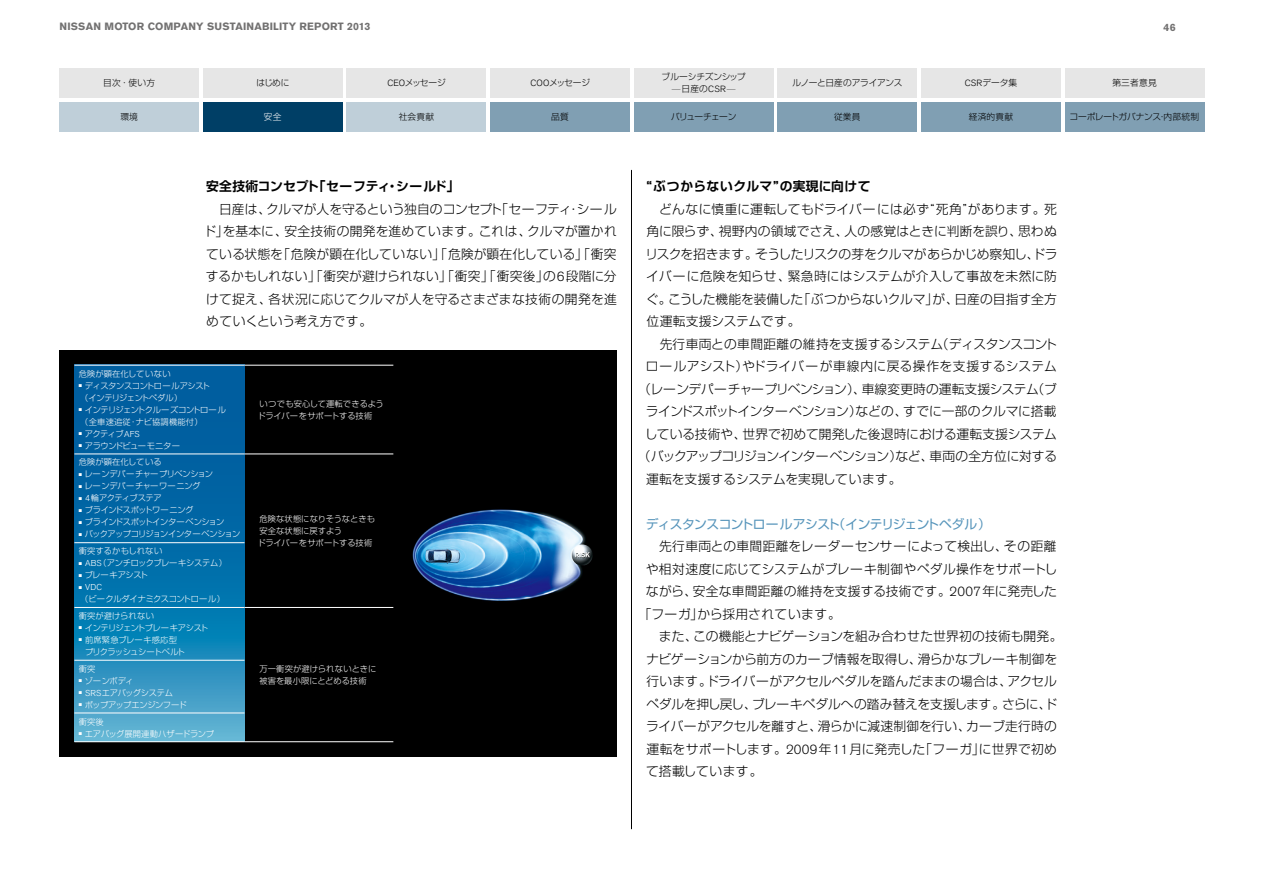
<style>
.page{position:relative;width:1263px;height:893px;background:#fff}
.page>*{position:absolute;margin:0;border:0;box-sizing:border-box;transform-origin:0 0}
.t1{font:300 12.75px/22.5px "Shin Go Pr 5";letter-spacing:.005em;color:#000;text-align:justify}
.t2{font:300 12.75px "Shin Go Pr 5";letter-spacing:.025em;color:#000}
.t3{font:700 12.75px "Shin Go Pr 5 De";letter-spacing:.025em;color:#000}
.t4{font:300 12.75px "Shin Go Pr 5";letter-spacing:-.05em;color:#000}
.t5{font:300 12.75px "Shin Go Pr 5";letter-spacing:-.03em;color:#000}
.t6{font:300 12.75px "Shin Go Pr 5";letter-spacing:-.02em;color:#000}
.t7{font:300 12.75px "Shin Go Pr 5";letter-spacing:.03em;color:#000}
.t8{font:12.75px "Shin Go Pr 5";letter-spacing:-.045em;color:#5795bb}
.t9{font:700 10.5px "Nissan AG";letter-spacing:.02em;color:#727171}
.t10{font:300 8.7px/12px "Shin Go Pr 5";letter-spacing:-.01em;color:#000;text-align:center}
.t11{font:300 8.7px "Shin Go Pr 5";letter-spacing:-.035em;color:#000}
.t12{font:300 8.7px "Shin Go Pr 5";letter-spacing:-.075em;color:#000}
.t13{font:300 8.7px "Shin Go Pr 5";color:#fff}
.t14{font:300 8.55px "Nissan AG";color:#fff}
.t15{font:300 8.25px/12px "Shin Go Pr 5";letter-spacing:-.02em;color:#fff}
.t16{font:300 8.25px/12px "Shin Go Pr 5";letter-spacing:-.04em;color:#fff}
.t17{font:300 8.25px/12px "Shin Go Pr 5";letter-spacing:.01em;color:#fff}
.t18{font:300 8.25px/12px "Shin Go Pr 5";letter-spacing:.005em;color:#fff}
.t19{font:300 8.25px/16.8px "Shin Go Pr 5";color:#fff}
.t20{font:300 8.25px "Shin Go Pr 5";letter-spacing:-.055em;color:#fff}
.t21{font:300 8.25px "Shin Go Pr 5";letter-spacing:.025em;color:#fff}
.t22{font:300 8.25px "Shin Go Pr 5";letter-spacing:-.07em;color:#fff}
.t23{font:300 8.25px/16.8px "Shin Go Pr 5";letter-spacing:-.05em;color:#fff}
.t24{font:300 8.25px "Shin Go Pr 5";letter-spacing:.015em;color:#fff}
.s1{font-family:"Nissan AG";font-size:9px}
.s2{font-family:"Nissan AG";font-size:13.2px}
.s3{font-family:"Nissan AG";font-size:8.55px}
</style>
<div class="page">
<div style="left:60px;top:350px;width:557px;height:407px;background:#000"></div>
<hr style="left:631px;top:170px;width:1px;height:659px;background:#000">
<img style="left:244px;top:447px;width:349px;height:190px">
<svg style="left:75px;top:366px;width:169px;height:375px;background:#1176ae"></svg>
<hr style="left:74px;top:365px;width:170px;height:1px;background:#fff">
<hr style="left:244px;top:365px;width:149px;height:1px;background:#fff">
<hr style="left:74px;top:454px;width:170px;height:1px;background:#fff">
<hr style="left:244px;top:454px;width:149px;height:1px;background:#fff">
<hr style="left:74px;top:542px;width:170px;height:1px;background:#fff">
<hr style="left:74px;top:607px;width:170px;height:1px;background:#fff">
<hr style="left:244px;top:607px;width:149px;height:1px;background:#fff">
<hr style="left:74px;top:660px;width:170px;height:1px;background:#fff">
<hr style="left:74px;top:713px;width:170px;height:1px;background:#fff">
<hr style="left:74px;top:741px;width:170px;height:1px;background:#fff">
<hr style="left:244px;top:741px;width:149px;height:1px;background:#fff">
<div style="left:203px;top:102px;width:139px;height:30px;background:#003f66"></div>
<div style="left:347px;top:102px;width:139px;height:30px;background:#bfcfd9"></div>
<div style="left:490px;top:102px;width:140px;height:30px;background:#809fb3"></div>
<div style="left:921px;top:102px;width:139px;height:30px;background:#809fb3"></div>
<div style="left:778px;top:102px;width:139px;height:30px;background:#809fb3"></div>
<div style="left:634px;top:102px;width:139px;height:30px;background:#809fb3"></div>
<div style="left:203px;top:68px;width:139px;height:30px;background:#e6e6e6"></div>
<div style="left:921px;top:68px;width:139px;height:30px;background:#e6e6e6"></div>
<div style="left:1065px;top:68px;width:139px;height:30px;background:#e6e6e6"></div>
<div style="left:60px;top:68px;width:139px;height:30px;background:#e6e6e6"></div>
<div style="left:347px;top:68px;width:139px;height:30px;background:#e6e6e6"></div>
<div style="left:490px;top:68px;width:140px;height:30px;background:#e6e6e6"></div>
<div style="left:634px;top:68px;width:139px;height:30px;background:#e6e6e6"></div>
<div style="left:778px;top:68px;width:139px;height:30px;background:#e6e6e6"></div>
<div style="left:60px;top:102px;width:139px;height:30px;background:#bfcfd9"></div>
<div style="left:1065px;top:102px;width:139px;height:30px;background:#809fb3"></div>
<p class="t9" style="left:60px;top:20px;width:171px">NISSAN MOTOR COMPANY SUSTAINA</p>
<p class="t9" style="left:262px;top:20px;width:24px">BILITY</p>
<p class="t9" style="left:300px;top:20px;width:23px">REPORT</p>
<p class="t9" style="left:347px;top:20px;width:24px">2013</p>
<p class="t9" style="left:1164px;top:21px;width:13px">46</p>
<p class="t10" style="left:662px;top:70px;width:85px">ブルーシチズンシップ<sup>–</sup>日産の<span class="s1">CSR</span><sup>–</sup></p>
<p class="t11" style="left:792px;top:76px;width:112px">ルノーと日産のアライアンス</p>
<p class="t10" style="left:103px;top:76px;width:53px">目次・使い方</p>
<p class="t10" style="left:256px;top:76px;width:35px">はじめに</p>
<p class="t10" style="left:387px;top:76px;width:60px"><span class="s1">CEO</span>メッセージ</p>
<p class="t10" style="left:530px;top:76px;width:61px"><span class="s1">COO</span>メッセージ</p>
<p class="t10" style="left:965px;top:76px;width:54px"><span class="s1">CSR</span>データ集</p>
<p class="t10" style="left:1112px;top:76px;width:46px">第三者意見</p>
<p class="t10" style="left:120px;top:110px;width:19px">環境</p>
<p class="t10" style="left:1069px;top:110px;width:131px">コーポレートガバナンス・内部統制</p>
<p class="t13" style="left:264px;top:110px;width:19px">安全</p>
<p class="t10" style="left:399px;top:110px;width:37px">社会貢献</p>
<p class="t10" style="left:551px;top:110px;width:19px">品質</p>
<p class="t12" style="left:671px;top:110px;width:67px">バリューチェーン</p>
<p class="t10" style="left:834px;top:110px;width:28px">従業員</p>
<p class="t10" style="left:969px;top:110px;width:46px">経済的貢献</p>
<p class="t3" style="left:206px;top:176px;width:255px">安全技術コンセプト「セーフティ・シールド」</p>
<p class="t1" style="left:203px;top:196px;width:415px;text-indent:16px">日産は、クルマが人を守るという独自のコンセプト「セーフティ・シールド」を基本に、安全技術の開発を進めています。これは、クルマが置かれている状態を「危険が顕在化していない」「危険が顕在化している」「衝突するかもしれない」「衝突が避けられない」「衝突」「衝突後」の<span class="s2">6</span>段階に分けて捉え、各状況に応じてクルマが人を守るさまざまな技術の開発を進めていくという考え方です。</p>
<p class="t21" style="left:79px;top:367px;width:94px">危険が顕在化していない</p>
<p class="t16" style="left:79px;top:379px;width:133px">■ ディスタンスコントロールアシスト（インテリジェントペダル）</p>
<p class="t15" style="left:79px;top:403px;width:149px">■ インテリジェントクルーズコントロール（全車速追従・ナビ協調機能付）</p>
<p class="t15" style="left:79px;top:427px;width:62px">■ アクティブ<span class="s3">AFS</span></p>
<p class="t20" style="left:79px;top:439px;width:103px">■ アラウンドビューモニター</p>
<p class="t21" style="left:79px;top:456px;width:85px">危険が顕在化している</p>
<p class="t15" style="left:79px;top:467px;width:136px">■ レーンデパーチャープリベンション</p>
<p class="t15" style="left:79px;top:479px;width:123px">■ レーンデパーチャーワーニング</p>
<p class="t20" style="left:79px;top:492px;width:85px">■ <span class="s3">4</span>輪アクティブステア</p>
<p class="t16" style="left:79px;top:503px;width:116px">■ ブラインドスポットワーニング</p>
<p class="t16" style="left:79px;top:515px;width:147px">■ ブラインドスポットインターベンション</p>
<p class="t22" style="left:79px;top:528px;width:163px">■ バックアップコリジョンインターベンション</p>
<p class="t24" style="left:79px;top:544px;width:85px">衝突するかもしれない</p>
<p class="t15" style="left:79px;top:556px;width:150px">■ <span class="s3">ABS</span>（アンチロックブレーキシステム）</p>
<p class="t15" style="left:79px;top:568px;width:71px">■ ブレーキアシスト</p>
<p class="t14" style="left:79px;top:582px;width:25px">■ VDC</p>
<p class="t19" style="left:79px;top:590px;width:148px">（ビークルダイナミクスコントロール）衝突が避けられない</p>
<p class="t16" style="left:79px;top:621px;width:131px">■ インテリジェントブレーキアシスト</p>
<p class="t15" style="left:85px;top:633px;width:102px;text-indent:-6px">■ 前席緊急ブレーキ感応型プリクラッシュシートベルト</p>
<p class="t15" style="left:79px;top:662px;width:18px">衝突</p>
<p class="t15" style="left:79px;top:674px;width:56px">■ ゾーンボディ</p>
<p class="t15" style="left:79px;top:686px;width:96px">■ <span class="s3">SRS</span>エアバッグシステム</p>
<p class="t23" style="left:79px;top:695px;width:110px">■ ポップアップエンジンフード衝突後</p>
<p class="t15" style="left:79px;top:727px;width:137px">■ エアバッグ展開連動ハザードランプ</p>
<p class="t18" style="left:257px;top:397px;width:128px">いつでも安心して運転できるようドライバーをサポートする技術</p>
<p class="t17" style="left:257px;top:512px;width:119px">危険な状態になりそうなときも安全な状態に戻すよう<br>ドライバーをサポートする技術</p>
<p class="t17" style="left:259px;top:662px;width:119px">万一衝突が避けられないときに被害を最小限にとどめる技術</p>
<p class="t3" style="left:646px;top:176px;width:226px">“ぶつからないクルマ”の実現に向けて</p>
<p class="t1" style="left:645px;top:196px;width:414px;text-indent:14px">どんなに慎重に運転してもドライバーには必ず“死角”があります。死角に限らず、視野内の領域でさえ、人の感覚はときに判断を誤り、思わぬリスクを招きます。そうしたリスクの芽をクルマがあらかじめ察知し、ドライバーに危険を知らせ、緊急時にはシステムが介入して事故を未然に防ぐ。こうした機能を装備した「ぶつからないクルマ」が、日産の目指す全方位運転支援システムです。</p>
<p class="t1" style="left:660px;top:331px;width:399px">先行車両との車間距離の維持を支援するシステム（ディスタンスコント</p>
<p class="t7" style="left:646px;top:356px;width:413px">ロールアシスト）やドライバーが車線内に戻る操作を支援するシステム</p>
<p class="t1" style="left:638px;top:376px;width:420px">（レーンデパーチャープリベンション）、車線変更時の運転支援システム（ブ</p>
<p class="t5" style="left:646px;top:401px;width:412px">ラインドスポットインターベンション）などの、すでに一部のクルマに搭載</p>
<p class="t1" style="left:645px;top:421px;width:414px">している技術や、世界で初めて開発した後退時における運転支援システム</p>
<p class="t4" style="left:638px;top:446px;width:421px">（バックアップコリジョンインターベンション）など、車両の全方位に対する</p>
<p class="t1" style="left:646px;top:466px;width:257px">運転を支援するシステムを実現しています。</p>
<p class="t8" style="left:646px;top:513px;width:346px">ディスタンスコントロールアシスト（インテリジェントペダル）</p>
<p class="t2" style="left:659px;top:536px;width:399px">先行車両との車間距離をレーダーセンサーによって検出し、その距離</p>
<p class="t1" style="left:646px;top:556px;width:413px">や相対速度に応じてシステムがブレーキ制御やペダル操作をサポートし</p>
<p class="t1" style="left:646px;top:579px;width:412px">ながら、安全な車間距離の維持を支援する技術です。<span class="s2">2007</span>年に発売した</p>
<p class="t2" style="left:638px;top:603px;width:204px">「フーガ」から採用されています。</p>
<p class="t1" style="left:659px;top:624px;width:405px">また、この機能とナビゲーションを組み合わせた世界初の技術も開発。</p>
<p class="t1" style="left:646px;top:646px;width:412px">ナビゲーションから前方のカーブ情報を取得し、滑らかなブレーキ制御を</p>
<p class="t1" style="left:646px;top:669px;width:412px">行います。ドライバーがアクセルペダルを踏んだままの場合は、アクセル</p>
<p class="t6" style="left:646px;top:693px;width:413px">ペダルを押し戻し、ブレーキペダルへの踏み替えを支援します。さらに、ド</p>
<p class="t1" style="left:646px;top:714px;width:412px">ライバーがアクセルを離すと、滑らかに減速制御を行い、カーブ走行時の</p>
<p class="t2" style="left:646px;top:738px;width:412px">運転をサポートします。<span class="s2">2009</span>年<span class="s2">11</span>月に発売した「フーガ」に世界で初め</p>
<p class="t2" style="left:646px;top:761px;width:118px">て搭載しています。</p>
</div>
